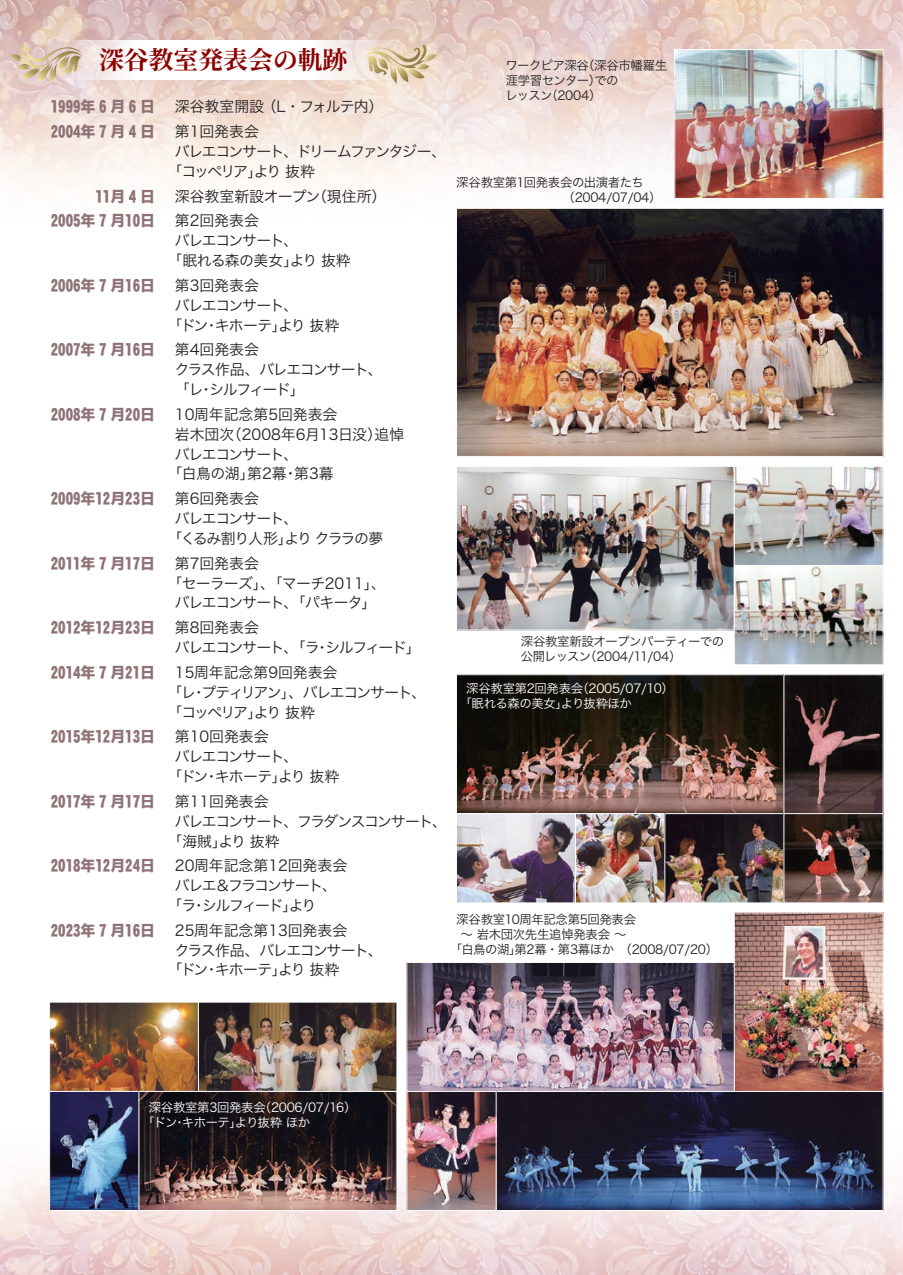
<style>
.page{position:relative;width:903px;height:1275px;background:#fff}
.page>*{position:absolute;margin:0;border:0;box-sizing:border-box;transform-origin:0 0}
.t1{font:700 24.85px "Source Han Serif";color:#8b0202}
.t2{font:14.88px/19.8px "Hiragino Sans W3";letter-spacing:-.04em;color:#231f20}
.t3{font:14.88px "Hiragino Sans W8";color:#8f7276}
.t4{font:14.88px/19.8px "Hiragino Sans W3";color:#231f20}
.t5{font:14.88px/19.8px "Hiragino Sans W3";letter-spacing:-.085em;color:#231f20}
.t6{font:14.88px/19.8px "Hiragino Sans W3";letter-spacing:-.09em;color:#231f20}
.t7{font:14.88px/19.8px "Hiragino Sans W3";letter-spacing:-.07em;color:#231f20}
.t8{font:14.88px/19.8px "Hiragino Sans W3";letter-spacing:-.095em;color:#231f20}
.t9{font:12.42px/14.9px "Hiragino Sans W3";letter-spacing:-.03em;color:#231f20}
.t10{font:12.42px/14.9px "Hiragino Sans W3";letter-spacing:-.03em;color:#fff}
</style>
<div class="page">
<img style="left:0;top:0;width:903px;height:233px">
<img style="left:0;top:1106px;width:903px;height:169px">
<img style="left:676px;top:51px;width:205px;height:146px">
<div style="left:674px;top:49px;width:209px;height:150px;border:1px solid #fff"></div>
<img style="left:458px;top:468px;width:275px;height:160px">
<div style="left:456px;top:466px;width:279px;height:164px;border:1px solid #fff"></div>
<img style="left:458px;top:210px;width:423px;height:245px">
<div style="left:456px;top:208px;width:427px;height:249px;border:1px solid #fff"></div>
<img style="left:736px;top:468px;width:145px;height:195px">
<div style="left:734px;top:466px;width:149px;height:100px;border:1px solid #fff"></div>
<img style="left:458px;top:676px;width:423px;height:225px">
<div style="left:456px;top:674px;width:328px;height:140px;border:1px solid #fff"></div>
<div style="left:734px;top:565px;width:149px;height:100px;border:1px solid #fff"></div>
<div style="left:456px;top:813px;width:120px;height:90px;border:1px solid #fff"></div>
<div style="left:575px;top:813px;width:90px;height:90px;border:1px solid #fff"></div>
<div style="left:664px;top:813px;width:120px;height:90px;border:1px solid #fff"></div>
<img style="left:51px;top:1004px;width:344px;height:205px">
<div style="left:49px;top:1091px;width:90px;height:120px;border:1px solid #fff"></div>
<div style="left:138px;top:1091px;width:259px;height:120px;border:1px solid #fff"></div>
<img style="left:408px;top:1093px;width:473px;height:116px">
<div style="left:496px;top:1091px;width:387px;height:120px;border:1px solid #fff"></div>
<img style="left:736px;top:914px;width:145px;height:176px">
<div style="left:734px;top:912px;width:149px;height:180px;border:1px solid #fff"></div>
<img style="left:408px;top:964px;width:325px;height:126px">
<div style="left:406px;top:962px;width:329px;height:130px;border:1px solid #fff"></div>
<div style="left:406px;top:1091px;width:91px;height:120px;border:1px solid #fff"></div>
<svg style="left:50px;top:40px;width:347px;height:39px"></svg>
<svg style="left:10px;top:44px;width:73px;height:40px;background:#dac4b0"></svg>
<svg style="left:364px;top:44px;width:73px;height:40px;background:#dfccae"></svg>
<h1 class="t1" style="left:99px;top:46px;width:250px">深谷教室発表会の軌跡</h1>
<p class="t3" style="left:51px;top:98px;width:106px">1999年 6 月 6 日</p>
<p class="t4" style="left:175px;top:96px;width:210px">深谷教室開設（L・フォルテ内）</p>
<p class="t3" style="left:51px;top:123px;width:106px">2004年 7 月 4 日</p>
<p class="t8" style="left:175px;top:121px;width:273px">第1回発表会<br>バレエコンサート、ドリームファンタジー、｢コッペリア」より抜粋</p>
<p class="t3" style="left:95px;top:188px;width:61px">11月 4 日</p>
<p class="t4" style="left:175px;top:185px;width:213px">深谷教室新設オープン（現住所）</p>
<p class="t3" style="left:51px;top:213px;width:106px">2005年 7 月10日</p>
<p class="t2" style="left:175px;top:210px;width:177px">第2回発表会<br>バレエコンサート、<br>｢眠れる森の美女」より抜粋</p>
<p class="t3" style="left:51px;top:277px;width:106px">2006年 7 月16日</p>
<p class="t2" style="left:175px;top:274px;width:166px">第3回発表会<br>バレエコンサート、<br>｢ドン･キホーテ」より抜粋</p>
<p class="t3" style="left:51px;top:342px;width:106px">2007年 7 月16日</p>
<p class="t6" style="left:175px;top:339px;width:209px">第4回発表会<br>クラス作品、バレエコンサート、「レ･シルフィード」</p>
<p class="t3" style="left:51px;top:406px;width:106px">2008年 7 月20日</p>
<p class="t4" style="left:175px;top:403px;width:231px">10周年記念第5回発表会<br>岩木団次（2008年6月13日没）追悼バレエコンサート、<br>｢白鳥の湖」第2幕･第3幕</p>
<p class="t3" style="left:51px;top:490px;width:106px">2009年12月23日</p>
<p class="t5" style="left:175px;top:488px;width:210px">第6回発表会<br>バレエコンサート、<br>｢くるみ割り人形」よりクララの夢</p>
<p class="t3" style="left:51px;top:555px;width:106px">2011年 7 月17日</p>
<p class="t2" style="left:175px;top:552px;width:213px">第7回発表会<br>｢セーラーズ」、「マーチ2011」、バレエコンサート、「パキータ」</p>
<p class="t3" style="left:51px;top:619px;width:106px">2012年12月23日</p>
<p class="t6" style="left:175px;top:617px;width:247px">第8回発表会<br>バレエコンサート、「ラ･シルフィード」</p>
<p class="t3" style="left:51px;top:664px;width:106px">2014年 7 月21日</p>
<p class="t7" style="left:175px;top:661px;width:253px">15周年記念第9回発表会<br>｢レ･プティリアン」、バレエコンサート、｢コッペリア」より抜粋</p>
<p class="t3" style="left:51px;top:728px;width:106px">2015年12月13日</p>
<p class="t2" style="left:175px;top:726px;width:166px">第10回発表会<br>バレエコンサート、<br>｢ドン･キホーテ」より抜粋</p>
<p class="t3" style="left:51px;top:793px;width:106px">2017年 7 月17日</p>
<p class="t5" style="left:175px;top:790px;width:274px">第11回発表会<br>バレエコンサート、フラダンスコンサート、｢海賊」より抜粋</p>
<p class="t3" style="left:51px;top:857px;width:106px">2018年12月24日</p>
<p class="t2" style="left:175px;top:855px;width:174px">20周年記念第12回発表会バレエ＆フラコンサート、｢ラ･シルフィード」より</p>
<p class="t3" style="left:51px;top:922px;width:106px">2023年 7 月16日</p>
<p class="t2" style="left:175px;top:919px;width:209px">25周年記念第13回発表会<br>クラス作品、バレエコンサート、｢ドン･キホーテ」より抜粋</p>
<p class="t9" style="left:505px;top:57px;width:163px">ワークピア深谷（深谷市幡羅生涯学習センター）での<br>レッスン（2004）</p>
<p class="t9" style="left:563px;top:174px;width:101px;text-indent:-106px">深谷教室第1回発表会の出演者たち（2004/07/04）</p>
<p class="t9" style="left:521px;top:633px;width:205px">深谷教室新設オープンパーティーでの公開レッスン（2004/11/04）</p>
<p class="t10" style="left:460px;top:680px;width:216px;text-indent:7px">深谷教室第2回発表会（2005/07/10）「眠れる森の美女」より抜粋ほか</p>
<p class="t9" style="left:456px;top:911px;width:181px">深谷教室10周年記念第5回発表会</p>
<p class="t9" style="left:460px;top:926px;width:168px">〜岩木団次先生追悼発表会〜</p>
<p class="t9" style="left:450px;top:940px;width:270px">「白鳥の湖」第2幕・第3幕ほか　（2008/07/20）</p>
<p class="t10" style="left:142px;top:1099px;width:216px;text-indent:7px">深谷教室第3回発表会（2006/07/16）「ドン･キホーテ」より抜粋ほか</p>
</div>
